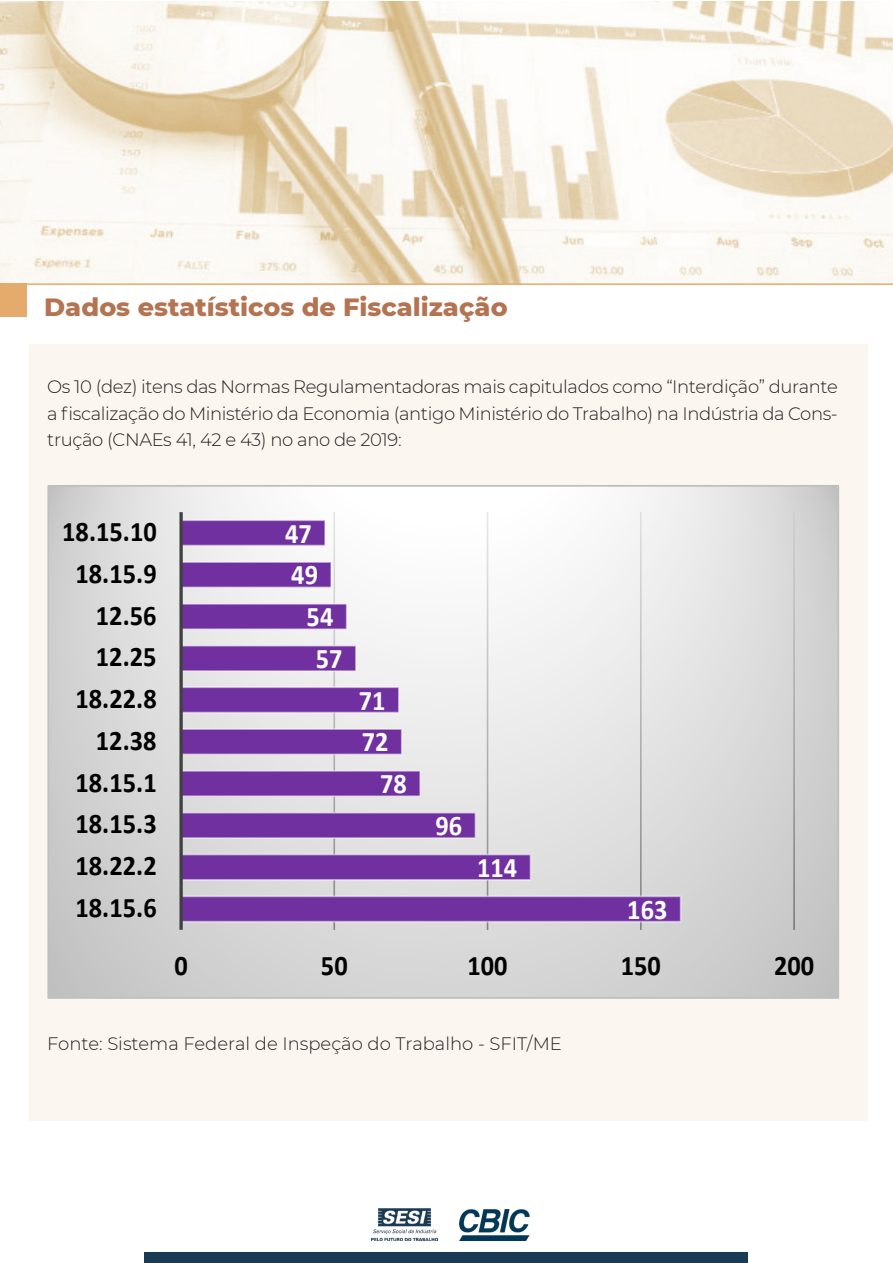
<style>
.page{position:relative;width:893px;height:1263px;background:#fff}
.page>*{position:absolute;margin:0;border:0;box-sizing:border-box;transform-origin:0 0}
.t1{font:700 28.5px "Calibri";letter-spacing:.005em;color:#000;scale:.93 1}
.t2{font:700 28.5px "Calibri";letter-spacing:.005em;color:#fff;scale:.93 1}
.t3{font:800 25.5px "Montserrat";color:#b47452}
.t4{font:300 18px/26.2px "Montserrat";letter-spacing:-.02em;color:#231f20;text-align:justify}
.t5{font:300 18px "Montserrat";color:#231f20}
</style>
<div class="page">
<div style="left:29px;top:344px;width:838px;height:777px;background:#fcf6f0"></div>
<img style="left:1px;top:1px;width:892px;height:282px">
<div style="left:1px;top:283px;width:26px;height:34px;background:#e5ab6c"></div>
<hr style="left:4px;top:283px;width:889px;height:2px;background:#e5ab6c">
<div style="left:145px;top:1253px;width:603px;height:10px;background:#193b56"></div>
<img style="left:371px;top:1209px;width:66px;height:31px">
<img style="left:459px;top:1209px;width:71px;height:31px">
<svg style="left:50px;top:488px;width:786px;height:508px;background:#d6d6d6"></svg>
<svg style="left:333px;top:512px;width:462px;height:418px;background:#dbdbdb"></svg>
<svg style="left:183px;top:518px;width:499px;height:405px"></svg>
<svg style="left:179px;top:512px;width:4px;height:418px;background:#585559"></svg>
<p class="t3" style="left:44px;top:288px;width:465px">Dados estatísticos de Fiscalização</p>
<p class="t4" style="left:47px;top:373px;width:792px">Os 10 (dez) itens das Normas Regulamentadoras mais capitulados como “Interdição” durante a fiscalização do Ministério da Economia (antigo Ministério do Trabalho) na Indústria da Cons&shy;trução (CNAEs 41, 42 e 43) no ano de 2019:</p>
<p class="t1" style="left:62px;top:511px;width:103px">18.15.10</p>
<p class="t2" style="left:285px;top:513px;width:30px">47</p>
<p class="t1" style="left:75px;top:553px;width:89px">18.15.9</p>
<p class="t2" style="left:291px;top:555px;width:30px">49</p>
<p class="t1" style="left:96px;top:595px;width:67px">12.56</p>
<p class="t2" style="left:307px;top:596px;width:30px">54</p>
<p class="t1" style="left:96px;top:637px;width:67px">12.25</p>
<p class="t2" style="left:316px;top:638px;width:30px">57</p>
<p class="t1" style="left:75px;top:678px;width:89px">18.22.8</p>
<p class="t2" style="left:359px;top:680px;width:30px">71</p>
<p class="t1" style="left:96px;top:720px;width:67px">12.38</p>
<p class="t2" style="left:362px;top:722px;width:30px">72</p>
<p class="t1" style="left:75px;top:762px;width:89px">18.15.1</p>
<p class="t2" style="left:380px;top:764px;width:30px">78</p>
<p class="t1" style="left:75px;top:804px;width:89px">18.15.3</p>
<p class="t2" style="left:435px;top:805px;width:30px">96</p>
<p class="t1" style="left:75px;top:846px;width:89px">18.22.2</p>
<p class="t2" style="left:477px;top:847px;width:45px">114</p>
<p class="t1" style="left:75px;top:887px;width:89px">18.15.6</p>
<p class="t2" style="left:627px;top:889px;width:45px">163</p>
<p class="t1" style="left:174px;top:945px;width:16px">0</p>
<p class="t1" style="left:321px;top:945px;width:30px">50</p>
<p class="t1" style="left:468px;top:945px;width:44px">100</p>
<p class="t1" style="left:621px;top:945px;width:44px">150</p>
<p class="t1" style="left:774px;top:945px;width:44px">200</p>
<p class="t5" style="left:47px;top:1031px;width:516px">Fonte: Sistema Federal de Inspeção do Trabalho - SFIT/ME</p>
</div>
